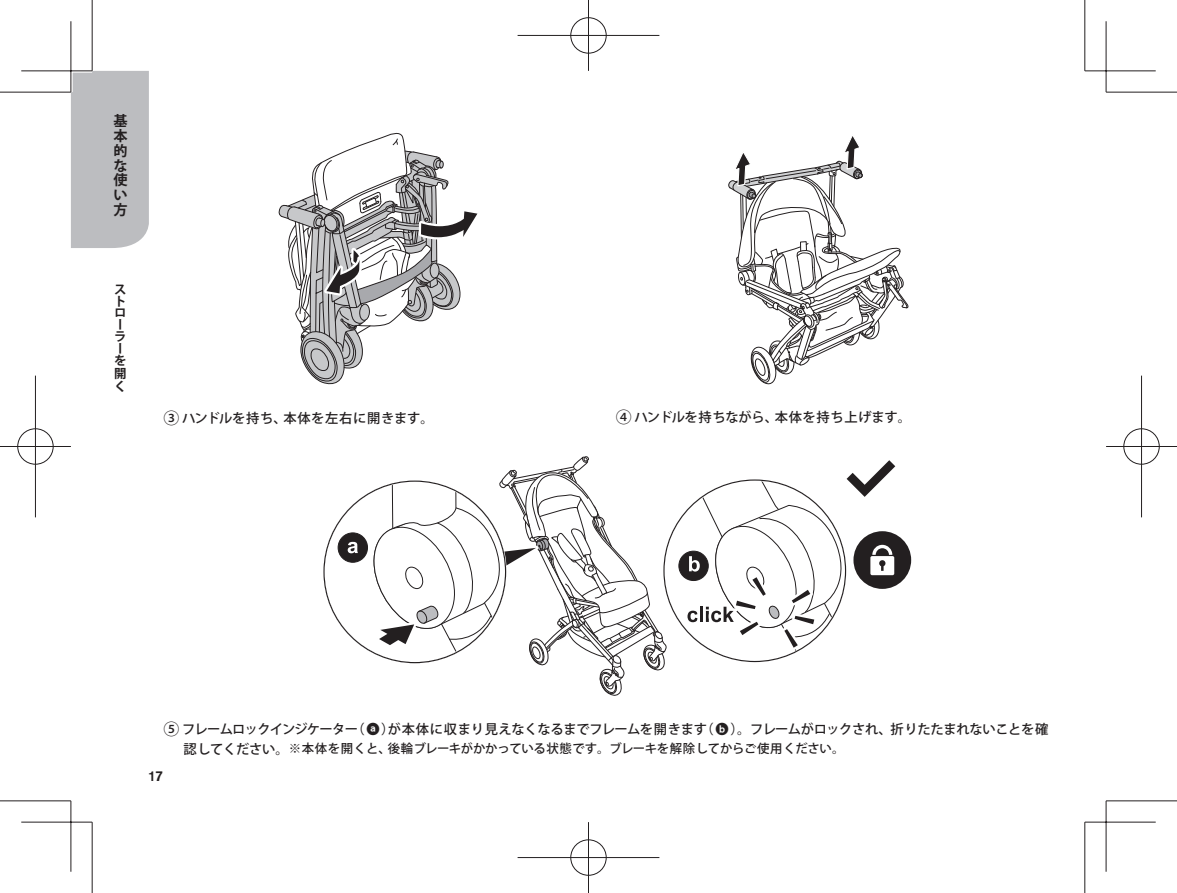
<style>
.page{position:relative;width:1177px;height:893px;background:#fff}
.page>*{position:absolute;margin:0;border:0;box-sizing:border-box;transform-origin:0 0}
.t1{font:700 14.25px/15px "Koz Go Pro";color:#231f20;text-align:justify}
.t2{font:500 14.25px "Akzidenz Grotesk Pro";color:#231f20}
.t3{font:500 13.25px "Koz Go Pro";letter-spacing:-.025em;color:#231f20}
.t4{font:500 13.25px "Koz Go Pro";letter-spacing:.05em;color:#231f20}
.t5{font:500 12.5px "Koz Go Pro";letter-spacing:-.025em;color:#231f20}
.t6{font:700 12.5px/12px "Koz Go Pro";color:#231f20}
.s1{font-family:"Koz Go Pr 6 N";font-size:16px}
.s2{font-size:13.25px}
</style>
<div class="page">
<div style="left:71px;top:71px;width:78px;height:177px;background:#bcbdc0"></div>
<svg style="left:278px;top:132px;width:200px;height:253px"></svg>
<svg style="left:728px;top:136px;width:180px;height:249px"></svg>
<div style="left:336px;top:531px;width:34px;height:33px;border:4px solid #fff;border-radius:50%"></div>
<div style="left:338px;top:533px;width:29px;height:29px;background:#231f20;border-radius:50%"></div>
<div style="left:338px;top:533px;width:30px;height:30px;border:1px solid #231f20;border-radius:50%"></div>
<div style="left:676px;top:549px;width:34px;height:34px;border:4px solid #fff;border-radius:50%"></div>
<div style="left:678px;top:551px;width:30px;height:30px;border:1px solid #231f20;border-radius:50%"></div>
<svg style="left:680px;top:460px;width:232px;height:192px"></svg>
<svg style="left:344px;top:456px;width:323px;height:240px"></svg>
<svg style="left:0;top:91px;width:69px;height:1px"></svg>
<svg style="left:1107px;top:91px;width:69px;height:1px"></svg>
<svg style="left:0;top:801px;width:69px;height:1px"></svg>
<svg style="left:1107px;top:801px;width:69px;height:1px"></svg>
<svg style="left:91px;top:0;width:1px;height:69px"></svg>
<svg style="left:91px;top:824px;width:1px;height:69px"></svg>
<svg style="left:1085px;top:0;width:1px;height:69px"></svg>
<svg style="left:1085px;top:824px;width:1px;height:69px"></svg>
<svg style="left:21px;top:69px;width:71px;height:4px"></svg>
<svg style="left:1084px;top:69px;width:71px;height:3px"></svg>
<svg style="left:21px;top:821px;width:71px;height:3px"></svg>
<svg style="left:1084px;top:821px;width:71px;height:3px"></svg>
<svg style="left:69px;top:21px;width:4px;height:71px"></svg>
<svg style="left:69px;top:801px;width:4px;height:71px"></svg>
<hr style="left:1104px;top:21px;width:3px;height:71px;background:#fff">
<hr style="left:1104px;top:801px;width:3px;height:71px;background:#fff">
<hr style="left:0;top:92px;width:71px;height:1px;background:#231f20">
<hr style="left:1106px;top:92px;width:70px;height:1px;background:#231f20">
<hr style="left:0;top:800px;width:71px;height:1px;background:#231f20">
<hr style="left:1106px;top:800px;width:70px;height:1px;background:#231f20">
<hr style="left:92px;top:0;width:1px;height:71px;background:#231f20">
<hr style="left:92px;top:822px;width:1px;height:71px;background:#231f20">
<hr style="left:1084px;top:0;width:1px;height:71px;background:#231f20">
<hr style="left:1084px;top:822px;width:1px;height:71px;background:#231f20">
<hr style="left:21px;top:70px;width:71px;height:1px;background:#231f20">
<hr style="left:1084px;top:70px;width:71px;height:1px;background:#231f20">
<hr style="left:21px;top:822px;width:71px;height:1px;background:#231f20">
<hr style="left:1084px;top:822px;width:71px;height:1px;background:#231f20">
<hr style="left:70px;top:21px;width:1px;height:71px;background:#231f20">
<hr style="left:70px;top:801px;width:1px;height:71px;background:#231f20">
<hr style="left:1105px;top:21px;width:1px;height:71px;background:#231f20">
<hr style="left:1105px;top:801px;width:1px;height:71px;background:#231f20">
<div style="left:569px;top:16px;width:39px;height:39px;border:4px solid #fff;border-radius:50%"></div>
<hr style="left:517px;top:34px;width:142px;height:3px;background:#fff">
<hr style="left:586px;top:0;width:4px;height:71px;background:#fff">
<div style="left:570px;top:17px;width:36px;height:37px;border:1px solid #231f20;border-radius:50%"></div>
<hr style="left:517px;top:35px;width:142px;height:1px;background:#231f20">
<hr style="left:588px;top:0;width:1px;height:71px;background:#231f20">
<div style="left:569px;top:838px;width:39px;height:39px;border:4px solid #fff;border-radius:50%"></div>
<hr style="left:517px;top:856px;width:142px;height:3px;background:#fff">
<hr style="left:586px;top:822px;width:4px;height:71px;background:#fff">
<div style="left:570px;top:839px;width:36px;height:37px;border:1px solid #231f20;border-radius:50%"></div>
<hr style="left:517px;top:857px;width:142px;height:1px;background:#231f20">
<hr style="left:588px;top:822px;width:1px;height:71px;background:#231f20">
<div style="left:16px;top:427px;width:39px;height:39px;border:4px solid #fff;border-radius:50%"></div>
<hr style="left:0;top:445px;width:71px;height:3px;background:#fff">
<hr style="left:34px;top:376px;width:3px;height:141px;background:#fff">
<div style="left:17px;top:428px;width:37px;height:37px;border:1px solid #231f20;border-radius:50%"></div>
<hr style="left:0;top:446px;width:71px;height:1px;background:#231f20">
<hr style="left:35px;top:376px;width:1px;height:141px;background:#231f20">
<div style="left:1121px;top:427px;width:39px;height:39px;border:4px solid #fff;border-radius:50%"></div>
<hr style="left:1106px;top:445px;width:70px;height:3px;background:#fff">
<hr style="left:1139px;top:376px;width:4px;height:141px;background:#fff">
<div style="left:1123px;top:428px;width:36px;height:37px;border:1px solid #231f20;border-radius:50%"></div>
<hr style="left:1106px;top:446px;width:70px;height:1px;background:#231f20">
<hr style="left:1141px;top:376px;width:1px;height:141px;background:#231f20">
<p class="t1" style="left:113px;top:114px;width:16px">基本的な使い方</p>
<p class="t6" style="left:114px;top:285px;width:13px">ストローラーを開く</p>
<p class="t4" style="left:163px;top:409px;width:271px"><span class="s1">③</span>ハンドルを持ち、本体を左右に開きます。</p>
<p class="t3" style="left:616px;top:408px;width:296px"><span class="s1">④</span> ハンドルを持ちながら、本体を持ち上げます。</p>
<p class="t3" style="left:163px;top:720px;width:886px"><span class="s1">⑤</span> フレームロックインジケーター（ a ）が本体に収まり見えなくなるまでフレームを開きます（ b ）。フレームがロックされ、折りたたまれないことを確</p>
<p class="t5" style="left:183px;top:741px;width:662px"><span class="s2">認してください。</span>※本体を開くと、後輪ブレーキがかかっている状態です。ブレーキを解除してからご使用ください。</p>
<p class="t2" style="left:148px;top:767px;width:16px">17</p>
</div>
